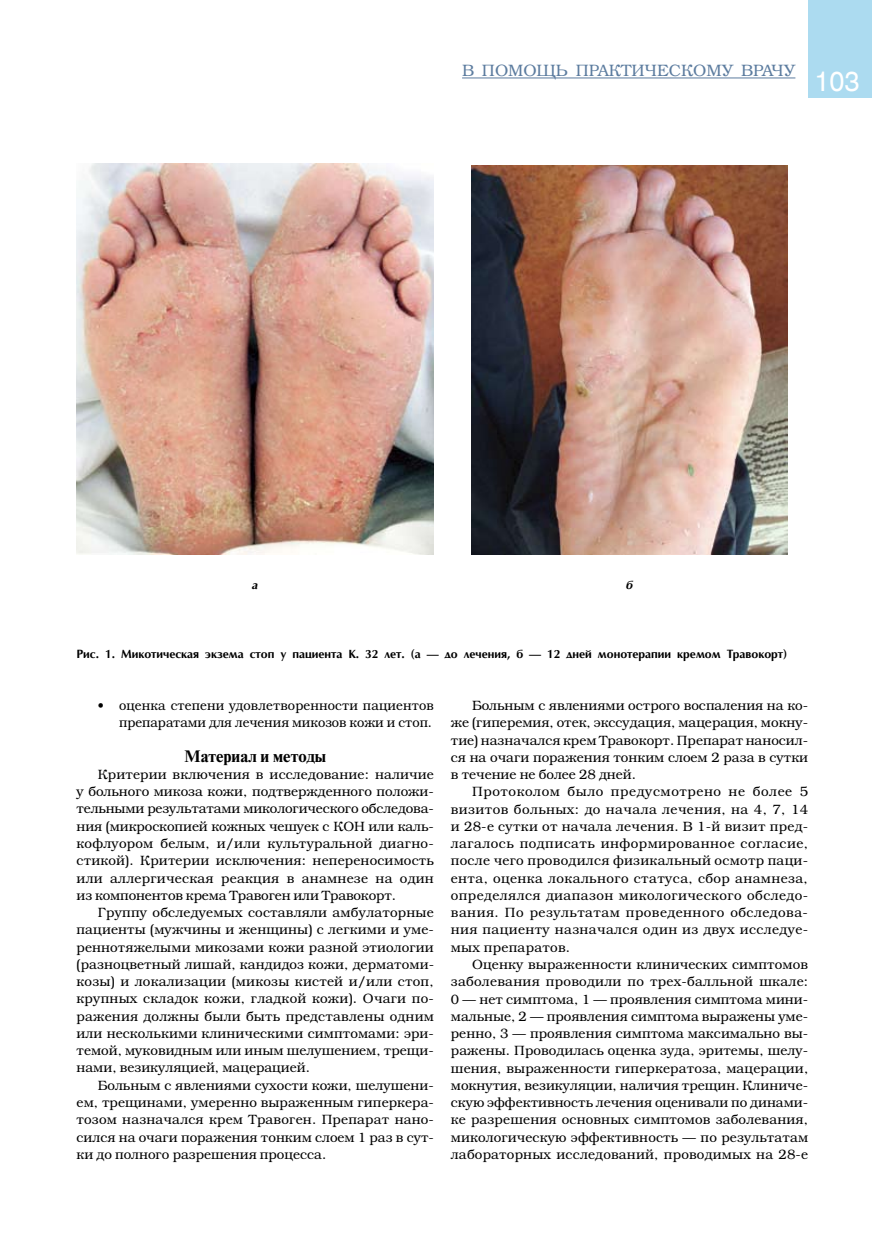
<style>
.page{position:relative;width:872px;height:1234px;background:#fff}
.page>*{position:absolute;margin:0;border:0;box-sizing:border-box;transform-origin:0 0}
.t1{font:27px "Helios";color:#fff}
.t2{font:300 16.5px "Bookman C";color:#5c7c9f}
.t3{font:700 16.5px "Newton C";color:#000}
.t4{font:300 13.5px/17.2px "Bookman C";color:#000;text-align:justify}
.t5{font:300 13.5px/17.2px "Bookman C";color:#000;text-align:right;scale:.96 1}
.t6{font:700 12px "AG Optima";color:#000}
.t7{font:italic 700 12px "AG Optima";color:#000}
</style>
<div class="page">
<div style="left:808px;top:0;width:64px;height:98px;background:#acdbf0"></div>
<hr style="left:462px;top:77px;width:333px;height:1px;background:#5c7c9f">
<img style="left:77px;top:164px;width:357px;height:390px">
<img style="left:472px;top:165px;width:315px;height:389px">
<p class="t2" style="left:462px;top:61px;width:91px">В ПОМОЩЬ</p>
<p class="t2" style="left:576px;top:61px;width:221px">ПРАКТИЧЕСКОМУ ВРАЧУ</p>
<h1 class="t1" style="left:814px;top:67px;width:47px">103</h1>
<p class="t7" style="left:252px;top:578px;width:7px">а</p>
<p class="t7" style="left:626px;top:578px;width:8px">б</p>
<p class="t6" style="left:77px;top:647px;width:712px">Рис. 1. Микотическая экзема стоп у пациента К. 32 лет. (а — до лечения, б — 12 дней монотерапии кремом Травокорт)</p>
<p class="t5" style="left:98px;top:696px;width:351px">• оценка степени удовлетворенности пациентов препаратами для лечения микозов кожи и стоп.</p>
<p class="t3" style="left:184px;top:746px;width:143px">Материал и методы</p>
<p class="t4" style="left:77px;top:765px;width:359px;text-indent:21px">Критерии включения в исследование: наличие у больного микоза кожи, подтвержденного положи&shy;тельными результатами микологического обследова&shy;ния (микроскопией кожных чешуек с КОН или каль&shy;кофлуором белым, и/или культуральной диагно&shy;стикой). Критерии исключения: непереносимость или аллергическая реакция в анамнезе на один из компонентов крема Травоген или Травокорт.</p>
<p class="t4" style="left:77px;top:903px;width:359px;text-indent:21px">Группу обследуемых составляли амбулаторные пациенты (мужчины и женщины) с легкими и уме&shy;реннотяжелыми микозами кожи разной этиологии (разноцветный лишай, кандидоз кожи, дерматоми&shy;козы) и локализации (микозы кистей и/или стоп, крупных складок кожи, гладкой кожи). Очаги по&shy;ражения должны были быть представлены одним или несколькими клиническими симптомами: эри&shy;темой, муковидным или иным шелушением, трещи&shy;нами, везикуляцией, мацерацией.</p>
<p class="t4" style="left:77px;top:1076px;width:359px;text-indent:21px">Больным с явлениями сухости кожи, шелушени&shy;ем, трещинами, умеренно выраженным гиперкера&shy;тозом назначался крем Травоген. Препарат нано&shy;сился на очаги поражения тонким слоем 1 раз в сут&shy;ки до полного разрешения процесса.</p>
<p class="t4" style="left:451px;top:696px;width:359px;text-indent:21px">Больным с явлениями острого воспаления на ко&shy;же (гиперемия, отек, экссудация, мацерация, мокну&shy;тие) назначался крем Травокорт. Препарат наносил&shy;ся на очаги поражения тонким слоем 2 раза в сутки в течение не более 28 дней.</p>
<p class="t4" style="left:451px;top:782px;width:359px;text-indent:21px">Протоколом было предусмотрено не более 5 визитов больных: до начала лечения, на 4, 7, 14 и 28-е сутки от начала лечения. В 1-й визит пред&shy;лагалось подписать информированное согласие, после чего проводился физикальный осмотр паци&shy;ента, оценка локального статуса, сбор анамнеза, определялся диапазон микологического обследо&shy;вания. По результатам проведенного обследова&shy;ния пациенту назначался один из двух исследуе&shy;мых препаратов.</p>
<p class="t4" style="left:451px;top:955px;width:359px;text-indent:21px">Оценку выраженности клинических симптомов заболевания проводили по трех-балльной шкале:<br>0 — нет симптома, 1 — проявления симптома мини&shy;мальные, 2 — проявления симптома выражены уме&shy;ренно, 3 — проявления симптома максимально вы&shy;ражены. Проводилась оценка зуда, эритемы, шелу&shy;шения, выраженности гиперкератоза, мацерации, мокнутия, везикуляции, наличия трещин. Клиниче&shy;скую эффективность лечения оценивали по динами&shy;ке разрешения основных симптомов заболевания, микологическую эффективность — по результатам лабораторных исследований, проводимых на 28-е</p>
</div>
